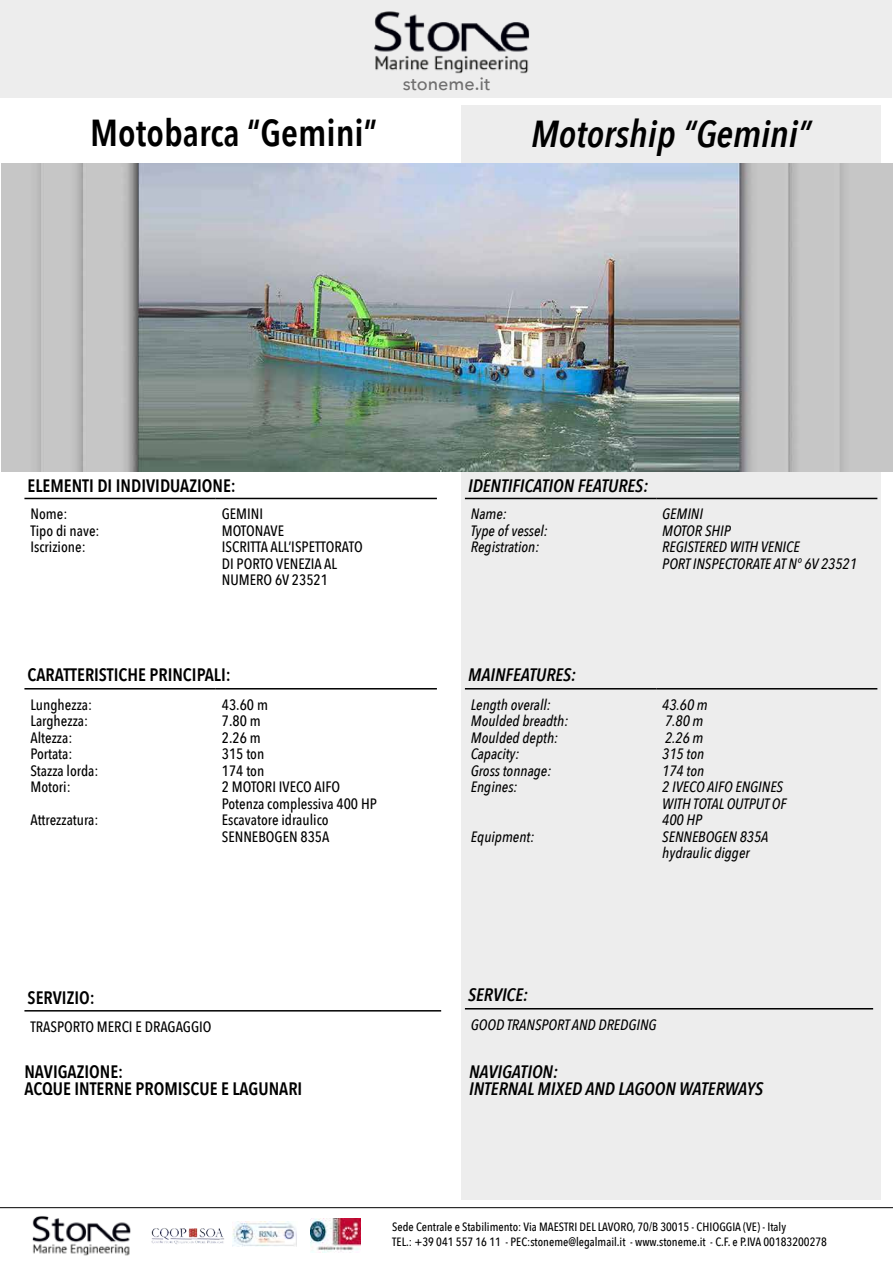
<style>
.page{position:relative;width:893px;height:1263px;background:#fff}
.page>*{position:absolute;margin:0;border:0;box-sizing:border-box;transform-origin:0 0}
.t1{font:600 37.5px "Avenir Next Condensed";color:#000}
.t2{font:italic 600 37.5px "Avenir Next Condensed";color:#000}
.t3{font:600 18px/16.5px "Avenir Next Condensed";color:#000}
.t4{font:italic 600 18px/16.5px "Avenir Next Condensed";color:#000}
.t5{font:500 18px "Avenir Next";color:#706f6f}
.t6{font:italic 500 15px/16.5px "Avenir Next Condensed";color:#000}
.t7{font:500 15px/16.5px "Avenir Next Condensed";color:#000}
.t8{font:500 12px/14.4px "Avenir Next Condensed";color:#000}
</style>
<div class="page">
<div style="left:461px;top:105px;width:420px;height:1094px;background:#ededed"></div>
<div style="left:1px;top:0;width:891px;height:98px;background:#ededed"></div>
<img style="left:374px;top:11px;width:156px;height:63px">
<img style="left:151px;top:1228px;width:73px;height:17px">
<img style="left:233px;top:1222px;width:64px;height:24px">
<img style="left:310px;top:1219px;width:51px;height:34px">
<img style="left:32px;top:1216px;width:99px;height:40px">
<hr style="left:0;top:1207px;width:893px;height:1px;background:#000">
<hr style="left:24px;top:498px;width:192px;height:1px;background:#000">
<hr style="left:216px;top:498px;width:221px;height:1px;background:#000">
<hr style="left:465px;top:498px;width:191px;height:1px;background:#000">
<hr style="left:656px;top:498px;width:221px;height:1px;background:#000">
<hr style="left:24px;top:688px;width:192px;height:1px;background:#000">
<hr style="left:216px;top:688px;width:221px;height:1px;background:#000">
<hr style="left:465px;top:688px;width:191px;height:1px;background:#000">
<hr style="left:656px;top:688px;width:221px;height:1px;background:#000">
<hr style="left:24px;top:1010px;width:417px;height:1px;background:#000">
<hr style="left:465px;top:1008px;width:408px;height:1px;background:#000">
<img style="left:2px;top:164px;width:891px;height:307px">
<p class="t5" style="left:403px;top:73px;width:89px">stoneme.it</p>
<h1 class="t1" style="left:90px;top:110px;width:289px">Motobarca “Gemini”</h1>
<h1 class="t2" style="left:531px;top:111px;width:281px">Motorship “Gemini”</h1>
<p class="t3" style="left:28px;top:477px;width:210px">ELEMENTI DI INDIVIDUAZIONE:</p>
<p class="t4" style="left:468px;top:477px;width:182px">IDENTIFICATION FEATURES:</p>
<p class="t7" style="left:30px;top:506px;width:71px">Nome:<br>Tipo di nave:<br>Iscrizione:</p>
<p class="t7" style="left:222px;top:506px;width:142px">GEMINI<br>MOTONAVE<br>ISCRITTA ALL’ISPETTORATO<br>DI PORTO VENEZIA AL<br>NUMERO 6V 23521</p>
<p class="t6" style="left:471px;top:506px;width:78px">Name:<br>Type of vessel:<br>Registration:</p>
<p class="t6" style="left:662px;top:506px;width:196px">GEMINI<br>MOTOR SHIP<br>REGISTERED WITH VENICE<br>PORT INSPECTORATE AT N° 6V 23521</p>
<p class="t3" style="left:28px;top:667px;width:205px">CARATTERISTICHE PRINCIPALI:</p>
<p class="t4" style="left:468px;top:667px;width:110px">MAINFEATURES:</p>
<p class="t7" style="left:30px;top:696px;width:70px">Lunghezza:<br>Larghezza:<br>Altezza:<br>Portata:<br>Stazza lorda:<br>Motori:</p>
<p class="t7" style="left:30px;top:812px;width:70px">Attrezzatura:</p>
<p class="t7" style="left:222px;top:696px;width:157px">43.60 m<br>7.80 m<br>2.26 m<br>315 ton<br>174 ton<br>2 MOTORI IVECO AIFO<br>Potenza complessiva 400 HP<br>Escavatore idraulico<br>SENNEBOGEN 835A</p>
<p class="t6" style="left:471px;top:696px;width:99px">Length overall:<br>Moulded breadth:<br>Moulded depth:<br>Capacity:<br>Gross tonnage:<br>Engines:</p>
<p class="t6" style="left:471px;top:828px;width:65px">Equipment:</p>
<p class="t3" style="left:28px;top:990px;width:69px">SERVIZIO:</p>
<p class="t4" style="left:468px;top:987px;width:62px">SERVICE:</p>
<p class="t6" style="left:662px;top:696px;width:126px">43.60 m<br>7.80 m<br>2.26 m<br>315 ton<br>174 ton<br>2 IVECO AIFO ENGINES<br>WITH TOTAL OUTPUT OF<br>400 HP<br>SENNEBOGEN 835A hydraulic digger</p>
<p class="t7" style="left:30px;top:1018px;width:183px">TRASPORTO MERCI E DRAGAGGIO</p>
<p class="t6" style="left:471px;top:1016px;width:187px">GOOD TRANSPORT AND DREDGING</p>
<p class="t3" style="left:24px;top:1063px;width:279px">NAVIGAZIONE:<br>ACQUE INTERNE PROMISCUE E LAGUNARI</p>
<p class="t4" style="left:469px;top:1063px;width:295px">NAVIGATION:<br>INTERNAL MIXED AND LAGOON WATERWAYS</p>
<p class="t8" style="left:392px;top:1220px;width:436px">Sede Centrale e Stabilimento: Via MAESTRI DEL LAVORO, 70/B 30015 - CHIOGGIA (VE) - Italy<br>TEL.: +39 041 557 16 11 - PEC:stoneme@legalmail.it - www.stoneme.it - C.F. e P.IVA 00183200278</p>
</div>
